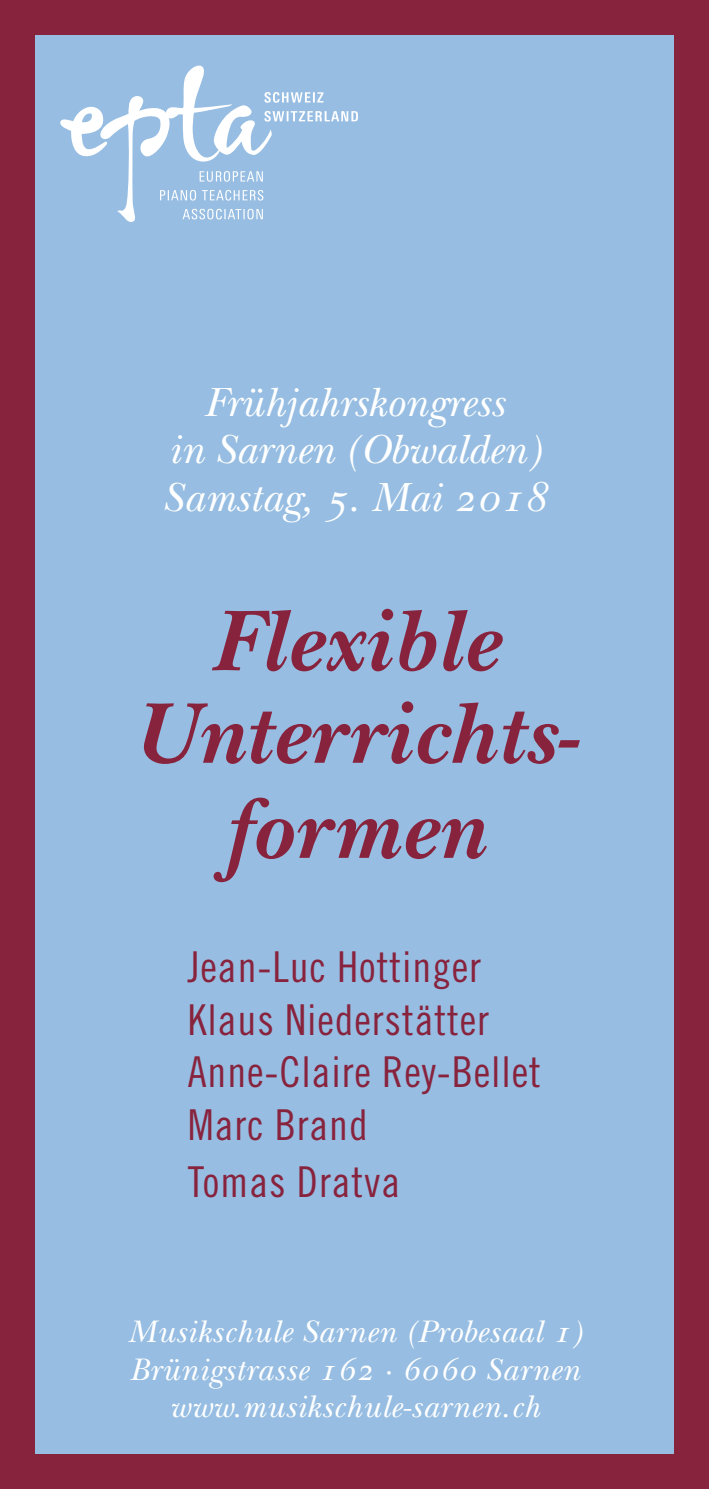
<style>
.page{position:relative;width:709px;height:1489px;background:#fff}
.page>*{position:absolute;margin:0;border:0;box-sizing:border-box;transform-origin:0 0}
.t1{font:italic 700 90px/93.8px "New Baskerville";letter-spacing:.02em;color:#88233e;text-align:center}
.t2{font:42.5px/52.5px "Trade Gothic Cond Eighteen";letter-spacing:.02em;color:#88233e}
.t3{font:42.5px/47.5px "New Baskerville Italic Os F";color:#fff;text-align:center}
.t4{font:32.5px/37.5px "New Baskerville Italic Os F";letter-spacing:.02em;color:#fff;text-align:center}
</style>
<div class="page">
<div style="left:0;top:0;width:709px;height:1488px;background:#88233e"></div>
<div style="left:35px;top:35px;width:638px;height:1418px;background:#97bee2"></div>
<svg style="left:60px;top:66px;width:298px;height:156px"></svg>
<h2 class="t3" style="left:162px;top:378px;width:386px">Frühjahrskongress<br>in Sarnen (Obwalden)<br>Samstag, 5. Mai 2018</h2>
<h1 class="t1" style="left:133px;top:595px;width:448px">Flexible<br>Unterrichts&shy;formen</h1>
<h2 class="t2" style="left:188px;top:940px;width:355px">Jean-Luc Hottinger<br>Klaus Niederstätter<br>Anne-Claire Rey-Bellet<br>Marc Brand</h2>
<h2 class="t2" style="left:188px;top:1155px;width:214px">Tomas Dratva</h2>
<p class="t4" style="left:127px;top:1313px;width:456px">Musikschule Sarnen (Probesaal 1)<br>Brünigstrasse 162 · 6060 Sarnen www.musikschule-sarnen.ch</p>
</div>
